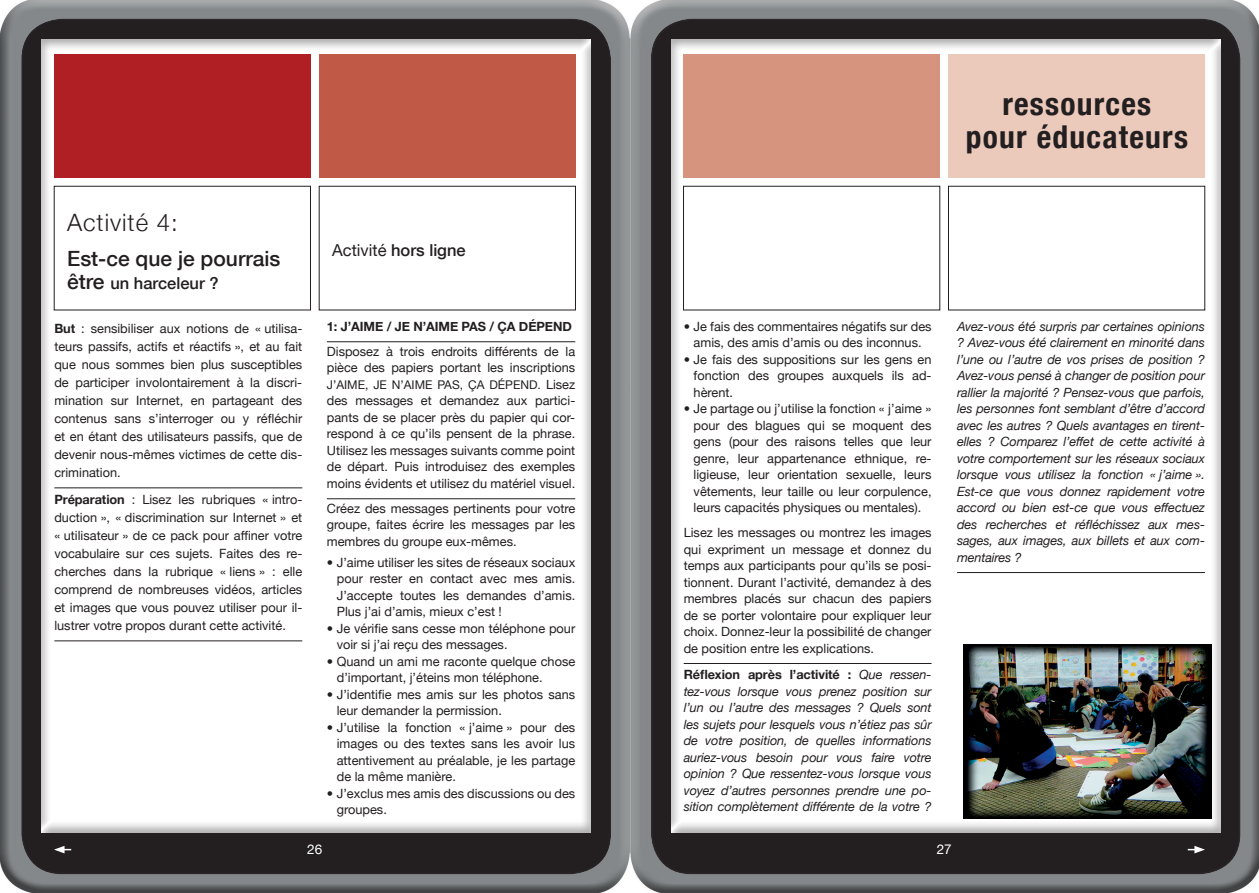
<style>
.page{position:relative;width:1259px;height:893px;background:#fff}
.page>*{position:absolute;margin:0;border:0;box-sizing:border-box;transform-origin:0 0}
.t1{font:700 condensed 31.5px/33px "Helvetica Neue";letter-spacing:.04em;color:#231f20;text-align:center}
.t2{font:300 24px "Helvetica Neue";letter-spacing:.04em;color:#231f20}
.t3{font:500 21px "Helvetica Neue";color:#231f20}
.t4{font:500 16.5px "Helvetica Neue";color:#231f20}
.t5{font:13.5px "Helvetica Neue";color:#fff}
.t6{font:12.75px/16.5px "Helvetica Neue";color:#231f20;text-align:justify}
.t7{font:italic 12.75px/16.5px "Helvetica Neue";letter-spacing:-.01em;color:#231f20;text-align:justify}
.t8{font:700 12.75px "Helvetica Neue";letter-spacing:-.005em;color:#231f20}
.t9{font:12px "Helvetica Neue";color:#231f20}
.s1{font-size:21px}
.s2{font-weight:700}
.s3{font-weight:400}
.s4{font-style:inherit}
.s5{font-size:12.75px}
.s6{font-weight:700;font-style:normal}
</style>
<div class="page">
<img style="left:0;top:0;width:1259px;height:893px">
<div style="left:648px;top:17px;width:592px;height:858px;background:#231f20"></div>
<div style="left:19px;top:17px;width:592px;height:858px;background:#231f20"></div>
<div style="left:669px;top:38px;width:552px;height:795px;background:#231f20;opacity:.4"></div>
<div style="left:39px;top:38px;width:552px;height:795px;background:#231f20;opacity:.4"></div>
<svg style="left:54px;top:846px;width:17px;height:7px"></svg>
<svg style="left:1187px;top:846px;width:18px;height:7px"></svg>
<div style="left:948px;top:54px;width:257px;height:124px;background:#ebcabc"></div>
<div style="left:683px;top:54px;width:257px;height:124px;background:#d6937e"></div>
<div style="left:683px;top:186px;width:257px;height:124px;border:1px solid #231f20"></div>
<div style="left:948px;top:186px;width:257px;height:124px;border:1px solid #231f20"></div>
<img style="left:963px;top:644px;width:248px;height:175px">
<div style="left:54px;top:54px;width:256px;height:124px;background:#b01f23"></div>
<div style="left:319px;top:54px;width:256px;height:124px;background:#c05945"></div>
<hr style="left:683px;top:663px;width:248px;height:1px;background:#231f20">
<hr style="left:957px;top:572px;width:248px;height:1px;background:#231f20">
<hr style="left:327px;top:341px;width:248px;height:1px;background:#231f20">
<hr style="left:327px;top:498px;width:248px;height:1px;background:#231f20">
<hr style="left:54px;top:488px;width:248px;height:1px;background:#231f20">
<hr style="left:54px;top:641px;width:248px;height:1px;background:#231f20">
<div style="left:319px;top:186px;width:256px;height:124px;border:1px solid #231f20"></div>
<div style="left:54px;top:186px;width:257px;height:124px;border:1px solid #231f20"></div>
<h2 class="t2" style="left:67px;top:203px;width:112px">Activité 4:</h2>
<h3 class="t3" style="left:67px;top:242px;width:215px">Est-ce que je pourrais</h3>
<p class="t4" style="left:67px;top:269px;width:153px"><span class="s1">être</span> un harceleur ?</p>
<p class="t6" style="left:54px;top:319px;width:249px;line-height:18px"><span class="s2">But</span> : sensibiliser aux notions de « utilisa&shy;teurs passifs, actifs et réactifs », et au fait que nous sommes bien plus susceptibles de participer involontairement à la discri&shy;mination sur Internet, en partageant des contenus sans s’interroger ou y réfléchir et en étant des utilisateurs passifs, que de devenir nous-mêmes victimes de cette dis&shy;crimination.</p>
<p class="t6" style="left:54px;top:490px;width:249px;line-height:18px"><span class="s2">Préparation</span> : Lisez les rubriques « intro&shy;duction », « discrimination sur Internet » et « utilisateur » de ce pack pour affiner votre vocabulaire sur ces sujets. Faites des re&shy;cherches dans la rubrique « liens » : elle comprend de nombreuses vidéos, articles et images que vous pouvez utiliser pour il&shy;lustrer votre propos durant cette activité.</p>
<p class="t4" style="left:332px;top:237px;width:135px"><span class="s3">Activité</span> hors ligne</p>
<p class="t8" style="left:327px;top:315px;width:246px">1: J’AIME / JE N’AIME PAS / ÇA DÉPEND</p>
<p class="t6" style="left:327px;top:342px;width:250px">Disposez à trois endroits différents de la pièce des papiers portant les inscriptions</p>
<p class="t9" style="left:327px;top:374px;width:250px">J’AIME, JE N’AIME PAS, ÇA DÉPEND<span class="s4">.</span> <span class="s5">Lisez</span></p>
<p class="t6" style="left:327px;top:392px;width:250px">des messages et demandez aux partici&shy;pants de se placer près du papier qui cor&shy;respond à ce qu’ils pensent de la phrase.<br>Utilisez les messages suivants comme point de départ. Puis introduisez des exemples moins évidents et utilisez du matériel visuel.</p>
<p class="t6" style="left:327px;top:499px;width:250px">Créez des messages pertinents pour votre groupe, faites écrire les messages par les membres du groupe eux-mêmes.</p>
<p class="t6" style="left:337px;top:553px;width:240px;text-indent:-10px">• J’aime utiliser les sites de réseaux sociaux pour rester en contact avec mes amis.<br>J’accepte toutes les demandes d’amis.<br>Plus j’ai d’amis, mieux c’est !</p>
<p class="t6" style="left:337px;top:619px;width:240px;text-indent:-10px">• Je vérifie sans cesse mon téléphone pour voir si j’ai reçu des messages.</p>
<p class="t6" style="left:337px;top:652px;width:240px;text-indent:-10px">• Quand un ami me raconte quelque chose d’important, j’éteins mon téléphone.</p>
<p class="t6" style="left:337px;top:685px;width:240px;text-indent:-10px">• J’identifie mes amis sur les photos sans leur demander la permission.</p>
<p class="t6" style="left:337px;top:718px;width:240px;text-indent:-10px">• J’utilise la fonction « j’aime » pour des images ou des textes sans les avoir lus attentivement au préalable, je les partage de la même manière.</p>
<p class="t6" style="left:337px;top:784px;width:240px;text-indent:-10px">• J’exclus mes amis des discussions ou des groupes.</p>
<h1 class="t1" style="left:965px;top:85px;width:224px">ressources<br>pour éducateurs</h1>
<p class="t6" style="left:683px;top:317px;width:249px;text-align:center">• Je fais des commentaires négatifs sur des amis, des amis d’amis ou des inconnus.</p>
<p class="t6" style="left:693px;top:350px;width:239px;text-indent:-10px">• Je fais des suppositions sur les gens en fonction des groupes auxquels ils ad&shy;hèrent.</p>
<p class="t6" style="left:693px;top:399px;width:239px;text-indent:-10px">• Je partage ou j’utilise la fonction « j’aime » pour des blagues qui se moquent des gens (pour des raisons telles que leur genre, leur appartenance ethnique, re&shy;ligieuse, leur orientation sexuelle, leurs vêtements, leur taille ou leur corpulence, leurs capacités physiques ou mentales).</p>
<p class="t6" style="left:683px;top:523px;width:249px">Lisez les messages ou montrez les images qui expriment un message et donnez du temps aux participants pour qu’ils se posi&shy;tionnent. Durant l’activité, demandez à des membres placés sur chacun des papiers de se porter volontaire pour expliquer leur choix. Donnez-leur la possibilité de changer de position entre les explications.</p>
<p class="t7" style="left:683px;top:666px;width:249px"><span class="s6">Réflexion après l’activité :</span> Que ressen&shy;tez-vous lorsque vous prenez position sur l’un ou l’autre des messages ? Quels sont les sujets pour lesquels vous n’étiez pas sûr de votre position, de quelles informations auriez-vous besoin pour vous faire votre opinion ? Que ressentez-vous lorsque vous voyez d’autres personnes prendre une po&shy;sition complètement différente de la votre ?</p>
<p class="t7" style="left:957px;top:317px;width:249px">Avez-vous été surpris par certaines opinions ? Avez-vous été clairement en minorité dans l’une ou l’autre de vos prises de position ?<br>Avez-vous pensé à changer de position pour rallier la majorité ? Pensez-vous que parfois, les personnes font semblant d’être d’accord avec les autres ? Quels avantages en tirent&shy;elles ? Comparez l’effet de cette activité à votre comportement sur les réseaux sociaux lorsque vous utilisez la fonction « j’aime ».<br>Est-ce que vous donnez rapidement votre accord ou bien est-ce que vous effectuez des recherches et réfléchissez aux mes&shy;sages, aux images, aux billets et aux com&shy;mentaires ?</p>
<p class="t5" style="left:307px;top:838px;width:17px">26</p>
<p class="t5" style="left:936px;top:838px;width:17px">27</p>
</div>
